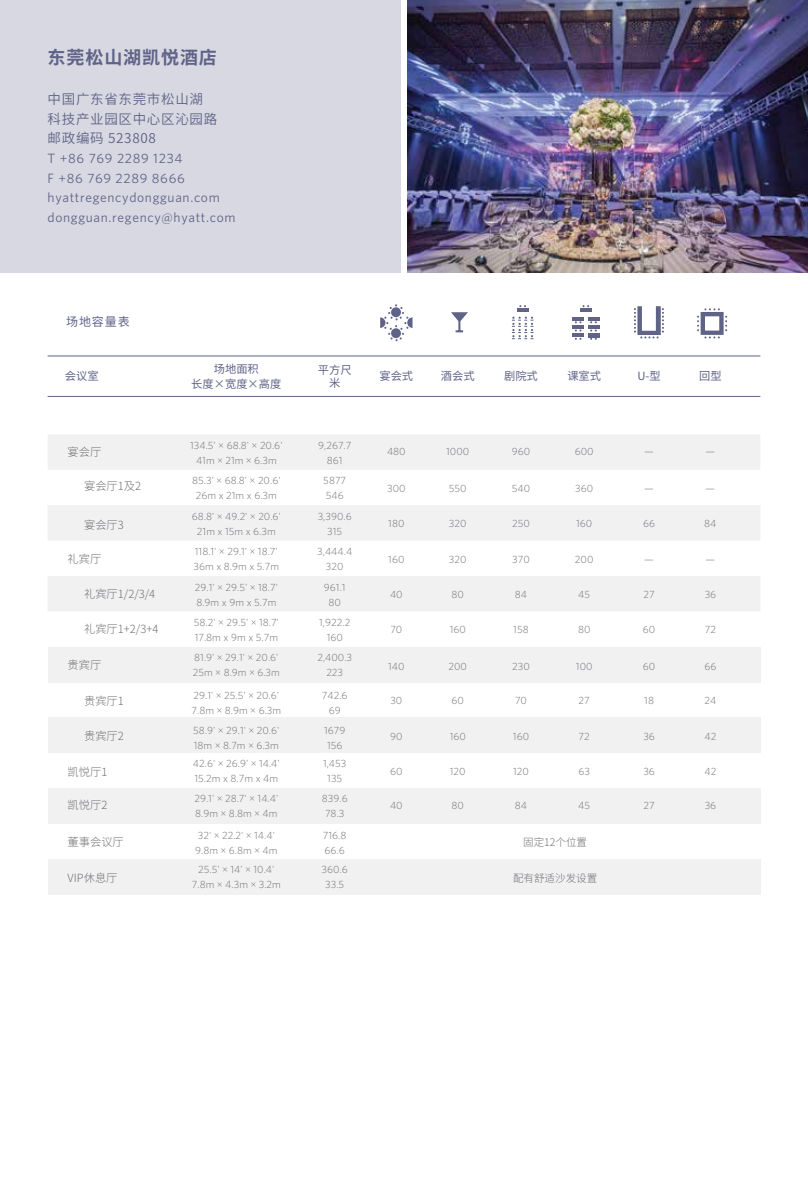
<style>
.page{position:relative;width:808px;height:1188px;background:#fff}
.page>*{position:absolute;margin:0;border:0;box-sizing:border-box;transform-origin:0 0}
.t1{font:700 18px "Noto Sans CJ Ksc";letter-spacing:.05em;color:#606388}
.t2{font:13.5px/19.8px "Whitney";letter-spacing:.05em;color:#606388}
.t3{font:600 13.5px/19.8px "Noto Sans CJ Ksc";letter-spacing:.05em;color:#606388}
.t4{font:12px "Noto Sans CJ Ksc";letter-spacing:.075em;color:#606388}
.t5{font:300 11.25px "Noto Sans CJ Ksc";color:#6f7073}
.t6{font:11.25px/15px "Noto Sans CJ Ksc";color:#606388;text-align:center}
.t7{font:300 10.5px/15px "Whitney";color:#6f7073;text-align:center}
.t8{font:300 10.5px "Noto Sans CJ Ksc";color:#6f7073}
</style>
<div class="page">
<svg style="left:48px;top:435px;width:712px;height:176px;fill:#f1f1f2"></svg>
<div style="left:48px;top:859px;width:712px;height:36px;background:#f1f1f2"></div>
<div style="left:48px;top:788px;width:712px;height:36px;background:#f1f1f2"></div>
<div style="left:48px;top:718px;width:712px;height:35px;background:#f1f1f2"></div>
<div style="left:48px;top:647px;width:712px;height:35px;background:#f1f1f2"></div>
<svg style="left:380px;top:304px;width:32px;height:37px"></svg>
<hr style="left:579px;top:308px;width:12px;height:4px;background:#606388">
<hr style="left:572px;top:317px;width:11px;height:4px;background:#606388">
<hr style="left:572px;top:325px;width:11px;height:4px;background:#606388">
<hr style="left:572px;top:333px;width:11px;height:4px;background:#606388">
<hr style="left:587px;top:317px;width:12px;height:4px;background:#606388">
<hr style="left:587px;top:325px;width:12px;height:4px;background:#606388">
<div style="left:587px;top:333px;width:12px;height:5px;background:#606388"></div>
<svg style="left:634px;top:306px;width:29px;height:32px"></svg>
<svg style="left:451px;top:312px;width:17px;height:20px"></svg>
<svg style="left:697px;top:308px;width:29px;height:30px"></svg>
<svg style="left:511px;top:317px;width:22px;height:22px"></svg>
<hr style="left:516px;top:308px;width:12px;height:4px;background:#606388">
<hr style="left:48px;top:396px;width:712px;height:1px;background:#606388">
<hr style="left:48px;top:356px;width:712px;height:1px;background:#606388">
<div style="left:0;top:0;width:400px;height:272px;background:#d7d8e1"></div>
<img style="left:407px;top:0;width:400px;height:272px">
<h1 class="t1" style="left:48px;top:48px;width:171px">东莞松山湖凯悦酒店</h1>
<p class="t3" style="left:48px;top:89px;width:171px">中国广东省东莞市松山湖科技产业园区中心区沁园路邮政编码 523808</p>
<p class="t2" style="left:48px;top:148px;width:189px">T +86 769 2289 1234<br>F +86 769 2289 8666 hyattregencydongguan.com dongguan.regency@hyatt.com</p>
<p class="t4" style="left:66px;top:315px;width:65px">场地容量表</p>
<p class="t6" style="left:65px;top:369px;width:35px">会议室</p>
<p class="t6" style="left:191px;top:361px;width:91px">场地面积<br>长度×宽度×高度</p>
<p class="t6" style="left:379px;top:369px;width:35px">宴会式</p>
<p class="t6" style="left:318px;top:363px;width:35px;line-height:13.5px">平方尺米</p>
<p class="t6" style="left:440px;top:369px;width:35px">酒会式</p>
<p class="t6" style="left:504px;top:369px;width:35px">剧院式</p>
<p class="t6" style="left:567px;top:369px;width:35px">课室式</p>
<p class="t6" style="left:637px;top:369px;width:25px">U-型</p>
<p class="t6" style="left:698px;top:369px;width:24px">回型</p>
<p class="t7" style="left:190px;top:437px;width:94px">134.5' × 68.8' × 20.6'<br>41m × 21m × 6.3m</p>
<p class="t7" style="left:192px;top:473px;width:90px">85.3' × 68.8' × 20.6'<br>26m x 21m x 6.3m</p>
<p class="t7" style="left:192px;top:508px;width:90px">68.8' × 49.2' × 20.6'<br>21m x 15m x 6.3m</p>
<p class="t7" style="left:193px;top:544px;width:87px;text-align:left">118.1' × 29.1' × 18.7'<br>36m x 8.9m x 5.7m</p>
<p class="t7" style="left:195px;top:579px;width:84px;text-align:left">29.1' × 29.5' × 18.7'<br>8.9m x 9m x 5.7m</p>
<p class="t7" style="left:194px;top:614px;width:86px;text-align:left">58.2' × 29.5' × 18.7'<br>17.8m x 9m x 5.7m</p>
<p class="t7" style="left:193px;top:650px;width:88px;text-align:left">81.9' × 29.1' × 20.6'<br>25m × 8.9m × 6.3m</p>
<p class="t7" style="left:191px;top:687px;width:91px;text-align:left">29.1' × 25.5' × 20.6'<br>7.8m × 8.9m × 6.3m</p>
<p class="t7" style="left:193px;top:723px;width:88px;text-align:left">58.9' × 29.1' × 20.6'<br>18m × 8.7m × 6.3m</p>
<p class="t7" style="left:193px;top:756px;width:88px;text-align:left">42.6' × 26.9' × 14.4'<br>15.2m x 8.7m x 4m</p>
<p class="t7" style="left:194px;top:790px;width:85px;text-align:left">29.1' × 28.7' × 14.4'<br>8.9m × 8.8m × 4m</p>
<p class="t7" style="left:195px;top:827px;width:84px;text-align:left">32' × 22.2' × 14.4'<br>9.8m × 6.8m × 4m</p>
<p class="t7" style="left:192px;top:861px;width:90px">25.5' × 14' × 10.4'<br>7.8m × 4.3m × 3.2m</p>
<p class="t7" style="left:318px;top:437px;width:35px">9,267.7<br>861</p>
<p class="t7" style="left:323px;top:473px;width:24px;text-align:left">5877<br>546</p>
<p class="t7" style="left:317px;top:508px;width:36px">3,390.6<br>315</p>
<p class="t7" style="left:317px;top:544px;width:37px">3,444.4<br>320</p>
<p class="t7" style="left:324px;top:579px;width:23px">961.1<br>80</p>
<p class="t7" style="left:319px;top:614px;width:33px">1,922.2<br>160</p>
<p class="t7" style="left:317px;top:650px;width:36px">2,400.3<br>223</p>
<p class="t7" style="left:322px;top:687px;width:27px">742.6<br>69</p>
<p class="t7" style="left:324px;top:723px;width:23px;text-align:left">1679<br>156</p>
<p class="t7" style="left:323px;top:756px;width:25px">1,453<br>135</p>
<p class="t7" style="left:321px;top:790px;width:27px">839.6<br>78.3</p>
<p class="t7" style="left:323px;top:827px;width:25px;text-align:left">716.8<br>66.6</p>
<p class="t7" style="left:321px;top:861px;width:28px">360.6<br>33.5</p>
<p class="t5" style="left:68px;top:446px;width:35px">宴会厅</p>
<p class="t5" style="left:84px;top:480px;width:59px">宴会厅1及2</p>
<p class="t5" style="left:84px;top:518px;width:41px">宴会厅3</p>
<p class="t5" style="left:68px;top:552px;width:35px">礼宾厅</p>
<p class="t5" style="left:84px;top:588px;width:73px">礼宾厅1/2/3/4</p>
<p class="t5" style="left:84px;top:623px;width:76px">礼宾厅1+2/3+4</p>
<p class="t5" style="left:68px;top:658px;width:35px">贵宾厅</p>
<p class="t5" style="left:84px;top:694px;width:41px">贵宾厅1</p>
<p class="t5" style="left:84px;top:730px;width:41px">贵宾厅2</p>
<p class="t5" style="left:68px;top:765px;width:41px">凯悦厅1</p>
<p class="t5" style="left:68px;top:799px;width:41px">凯悦厅2</p>
<p class="t7" style="left:446px;top:444px;width:25px">1000</p>
<p class="t7" style="left:511px;top:444px;width:20px">960</p>
<p class="t7" style="left:574px;top:444px;width:20px">600</p>
<p class="t7" style="left:644px;top:444px;width:11px">—</p>
<p class="t7" style="left:705px;top:444px;width:11px">—</p>
<p class="t7" style="left:448px;top:480px;width:19px">550</p>
<p class="t7" style="left:511px;top:480px;width:20px">540</p>
<p class="t7" style="left:575px;top:480px;width:20px">360</p>
<p class="t7" style="left:644px;top:480px;width:11px">—</p>
<p class="t7" style="left:705px;top:480px;width:11px">—</p>
<p class="t7" style="left:448px;top:516px;width:19px">320</p>
<p class="t7" style="left:512px;top:516px;width:19px">250</p>
<p class="t7" style="left:575px;top:516px;width:18px">160</p>
<p class="t7" style="left:642px;top:516px;width:14px">66</p>
<p class="t7" style="left:703px;top:516px;width:14px">84</p>
<p class="t7" style="left:448px;top:551px;width:19px">320</p>
<p class="t7" style="left:512px;top:551px;width:19px">370</p>
<p class="t7" style="left:574px;top:551px;width:20px">200</p>
<p class="t7" style="left:644px;top:551px;width:11px">—</p>
<p class="t7" style="left:705px;top:551px;width:11px">—</p>
<p class="t7" style="left:451px;top:587px;width:14px">80</p>
<p class="t7" style="left:514px;top:587px;width:14px">84</p>
<p class="t7" style="left:578px;top:587px;width:13px">45</p>
<p class="t7" style="left:643px;top:587px;width:13px">27</p>
<p class="t7" style="left:704px;top:587px;width:13px">36</p>
<p class="t7" style="left:449px;top:622px;width:18px">160</p>
<p class="t7" style="left:513px;top:622px;width:17px">158</p>
<p class="t7" style="left:577px;top:622px;width:14px">80</p>
<p class="t7" style="left:642px;top:622px;width:14px">60</p>
<p class="t7" style="left:704px;top:622px;width:13px">72</p>
<p class="t7" style="left:448px;top:659px;width:20px">200</p>
<p class="t7" style="left:512px;top:659px;width:19px">230</p>
<p class="t7" style="left:575px;top:659px;width:18px">100</p>
<p class="t7" style="left:642px;top:659px;width:14px">60</p>
<p class="t7" style="left:704px;top:659px;width:14px">66</p>
<p class="t7" style="left:451px;top:693px;width:14px">60</p>
<p class="t7" style="left:514px;top:693px;width:14px">70</p>
<p class="t7" style="left:578px;top:693px;width:13px">27</p>
<p class="t7" style="left:644px;top:693px;width:11px">18</p>
<p class="t7" style="left:704px;top:693px;width:13px">24</p>
<p class="t7" style="left:449px;top:728px;width:18px">160</p>
<p class="t7" style="left:512px;top:728px;width:18px">160</p>
<p class="t7" style="left:578px;top:728px;width:13px">72</p>
<p class="t7" style="left:643px;top:728px;width:13px">36</p>
<p class="t7" style="left:704px;top:728px;width:13px">42</p>
<p class="t7" style="left:449px;top:764px;width:17px">120</p>
<p class="t7" style="left:513px;top:764px;width:17px">120</p>
<p class="t7" style="left:578px;top:764px;width:13px">63</p>
<p class="t7" style="left:643px;top:764px;width:13px">36</p>
<p class="t7" style="left:704px;top:764px;width:13px">42</p>
<p class="t7" style="left:387px;top:444px;width:20px">480</p>
<p class="t7" style="left:387px;top:480px;width:20px">300</p>
<p class="t7" style="left:388px;top:516px;width:18px">180</p>
<p class="t7" style="left:388px;top:551px;width:18px">160</p>
<p class="t7" style="left:390px;top:587px;width:14px">40</p>
<p class="t7" style="left:390px;top:622px;width:14px">70</p>
<p class="t7" style="left:388px;top:659px;width:18px">140</p>
<p class="t7" style="left:390px;top:693px;width:14px">30</p>
<p class="t7" style="left:390px;top:728px;width:14px">90</p>
<p class="t7" style="left:390px;top:764px;width:14px">60</p>
<p class="t7" style="left:390px;top:798px;width:14px">40</p>
<p class="t7" style="left:451px;top:798px;width:14px">80</p>
<p class="t7" style="left:514px;top:798px;width:14px">84</p>
<p class="t7" style="left:578px;top:798px;width:13px">45</p>
<p class="t7" style="left:643px;top:798px;width:13px">27</p>
<p class="t7" style="left:704px;top:798px;width:13px">36</p>
<p class="t5" style="left:68px;top:835px;width:58px">董事会议厅</p>
<p class="t8" style="left:523px;top:836px;width:65px">固定12个位置</p>
<p class="t5" style="left:68px;top:872px;width:51px">VIP休息厅</p>
<p class="t8" style="left:513px;top:873px;width:85px">配有舒适沙发设置</p>
</div>
